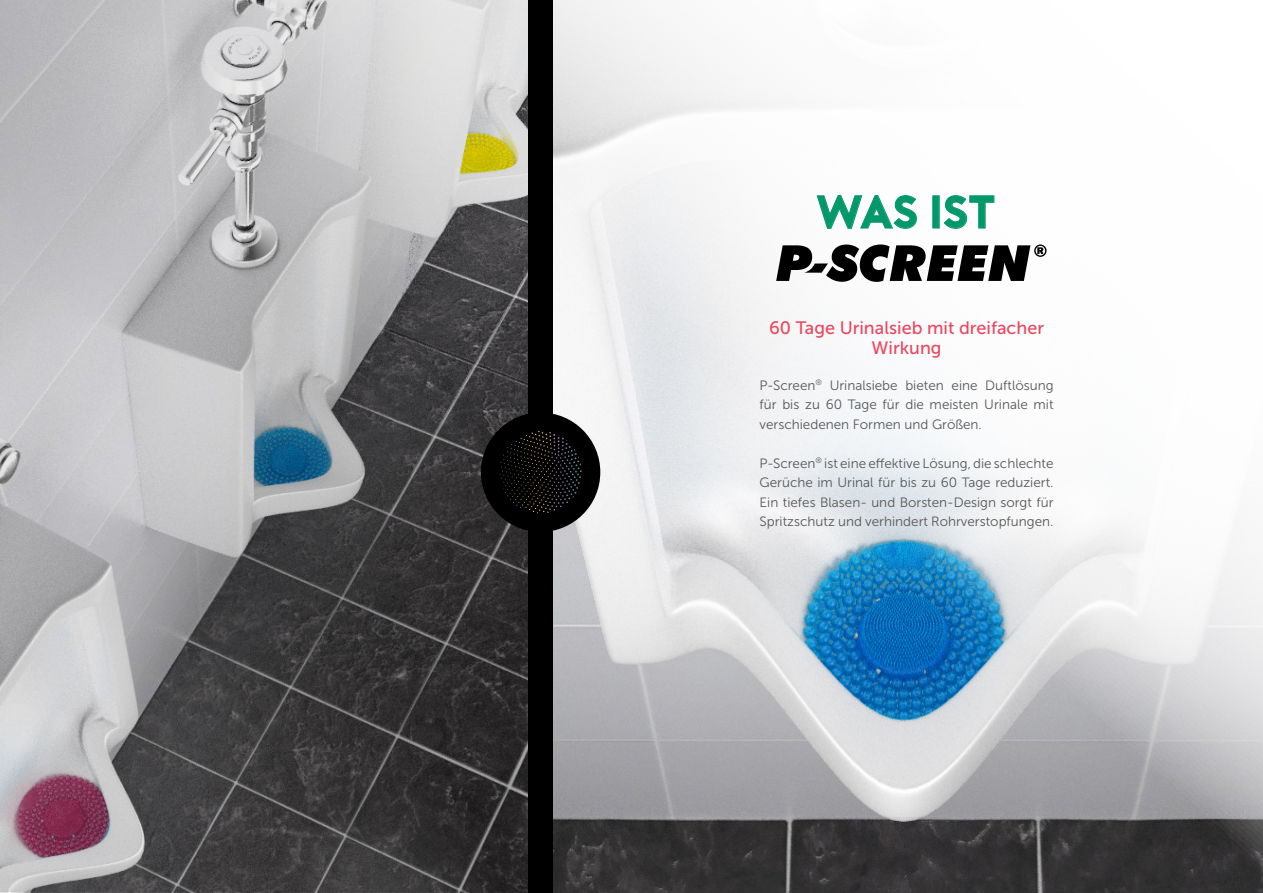
<style>
.page{position:relative;width:1263px;height:893px;background:#fff}
.page>*{position:absolute;margin:0;border:0;box-sizing:border-box;transform-origin:0 0}
.t1{font:45.9px "Porter Bold DEMO";letter-spacing:-.03em;color:#02986a}
.t2{font:18px/20px "Museo Sans 500";color:#e9485f;text-align:center}
.t3{font:13.5px/19.5px "Museo Sans 300";color:#575756;text-align:justify}
</style>
<div class="page">
<img style="left:553px;top:0;width:710px;height:893px">
<svg style="left:0;top:0;width:528px;height:891px;background:#8c8b8d"></svg>
<svg style="left:816px;top:195px;width:101px;height:34px"></svg>
<svg style="left:944px;top:195px;width:50px;height:34px"></svg>
<div style="left:528px;top:0;width:25px;height:893px;background:#000"></div>
<div style="left:481px;top:412px;width:119px;height:120px;background:#000;border-radius:50%"></div>
<svg style="left:499px;top:431px;width:83px;height:82px"></svg>
<svg style="left:520px;top:431px;width:44px;height:10px"></svg>
<svg style="left:776px;top:244px;width:270px;height:38px"></svg>
<h1 class="t1" style="left:816px;top:188px;width:182px">WAS IST</h1>
<h2 class="t2" style="left:769px;top:318px;width:277px">60 Tage Urinalsieb mit dreifacher<br>Wirkung</h2>
<p class="t3" style="left:759px;top:376px;width:295px">P-Screen<sup>®</sup> Urinalsiebe bieten eine Duftlösung für bis zu 60 Tage für die meisten Urinale mit verschiedenen Formen und Größen.</p>
<p class="t3" style="left:759px;top:454px;width:295px">P-Screen<sup>®</sup> ist eine effektive Lösung, die schlechte Gerüche im Urinal für bis zu 60 Tage reduziert.<br>Ein tiefes Blasen- und Borsten-Design sorgt für Spritzschutz und verhindert Rohrverstopfungen.</p>
</div>
